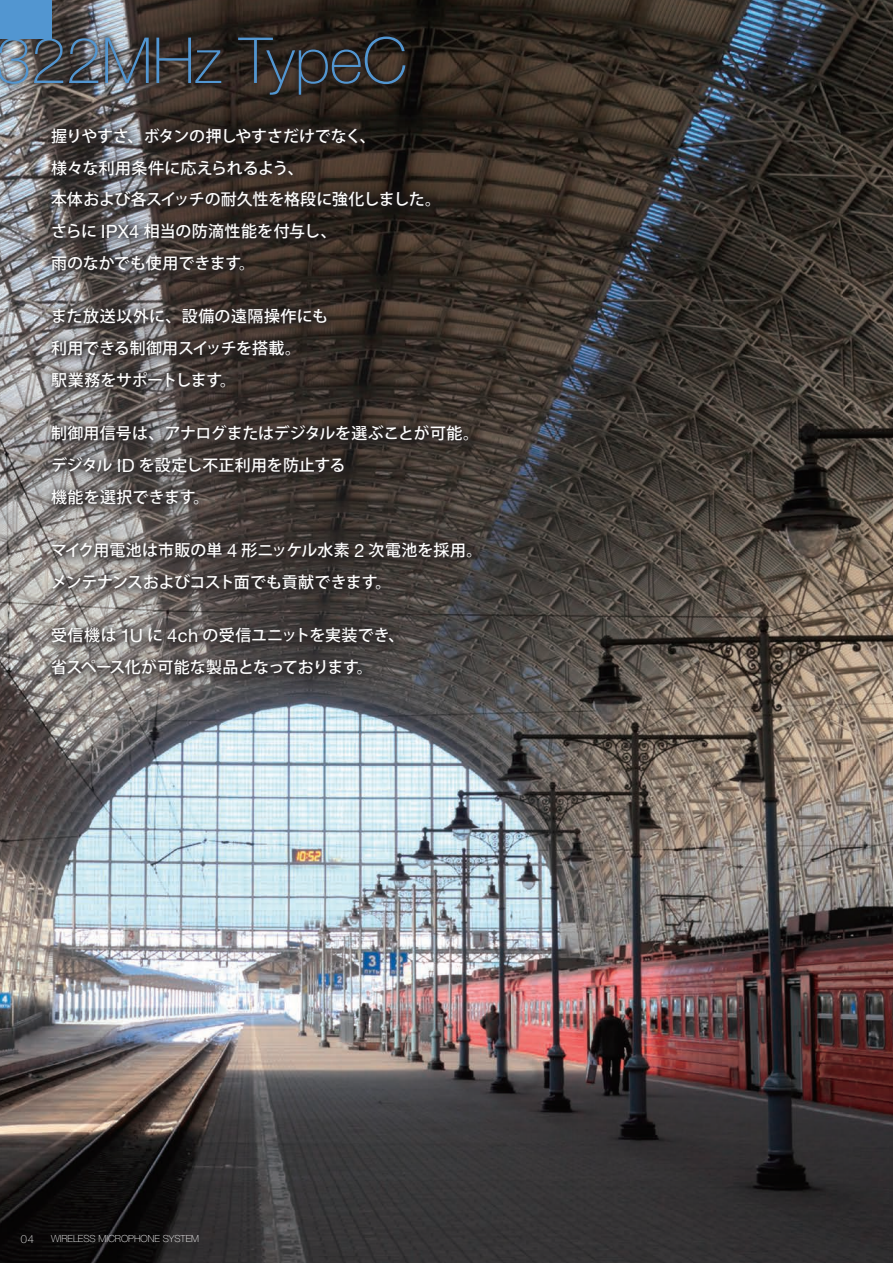
<style>
.page{position:relative;width:893px;height:1263px;background:#fff}
.page>*{position:absolute;margin:0;border:0;box-sizing:border-box;transform-origin:0 0}
.t1{font:100 63.6px "Helvetica Neue";letter-spacing:-.005em;color:#5296d1}
.t2{font:500 15.9px/32px "Koz Go Pro";letter-spacing:-.005em;color:#fff}
.t3{font:100 11.1px "Helvetica Neue";color:#fff}
.t4{font:100 9.75px "Helvetica Neue";color:#fff}
.s1{font-family:"Helvetica Neue";font-weight:400;font-size:18.3px}
</style>
<div class="page">
<img style="left:0;top:0;width:893px;height:1263px">
<div style="left:44px;top:121px;width:438px;height:564px;background:#231f20;opacity:.9"></div>
<div style="left:0;top:30px;width:412px;height:71px;background:#231f20;opacity:.85"></div>
<div style="left:0;top:0;width:51px;height:39px;background:#5296d1"></div>
<h1 class="t1" style="left:-4px;top:25px;width:413px">322MHz TypeC</h1>
<p class="t2" style="left:51px;top:121px;width:392px">握りやすさ、ボタンの押しやすさだけでなく、<br>様々な利用条件に応えられるよう、<br>本体および各スイッチの耐久性を格段に強化しました。さらに <span class="s1">IPX4</span> 相当の防滴性能を付与し、<br>雨のなかでも使用できます。</p>
<p class="t2" style="left:51px;top:301px;width:279px">また放送以外に、設備の遠隔操作にも利用できる制御用スイッチを搭載。<br>駅業務をサポートします。</p>
<p class="t2" style="left:51px;top:418px;width:430px">制御用信号は、アナログまたはデジタルを選ぶことが可能。デジタル <span class="s1">ID</span> を設定し不正利用を防止する<br>機能を選択できます。</p>
<p class="t2" style="left:51px;top:535px;width:433px">マイク用電池は市販の単 <span class="s1">4</span> 形ニッケル水素 <span class="s1">2</span> 次電池を採用。メンテナンスおよびコスト面でも貢献できます。</p>
<p class="t2" style="left:51px;top:620px;width:355px">受信機は <span class="s1">1U</span> に <span class="s1">4ch</span> の受信ユニットを実装でき、省スペース化が可能な製品となっております。</p>
<p class="t3" style="left:21px;top:1233px;width:15px">04</p>
<p class="t4" style="left:51px;top:1233px;width:150px">WIRELESS MICROPHONE SYSTEM</p>
</div>
